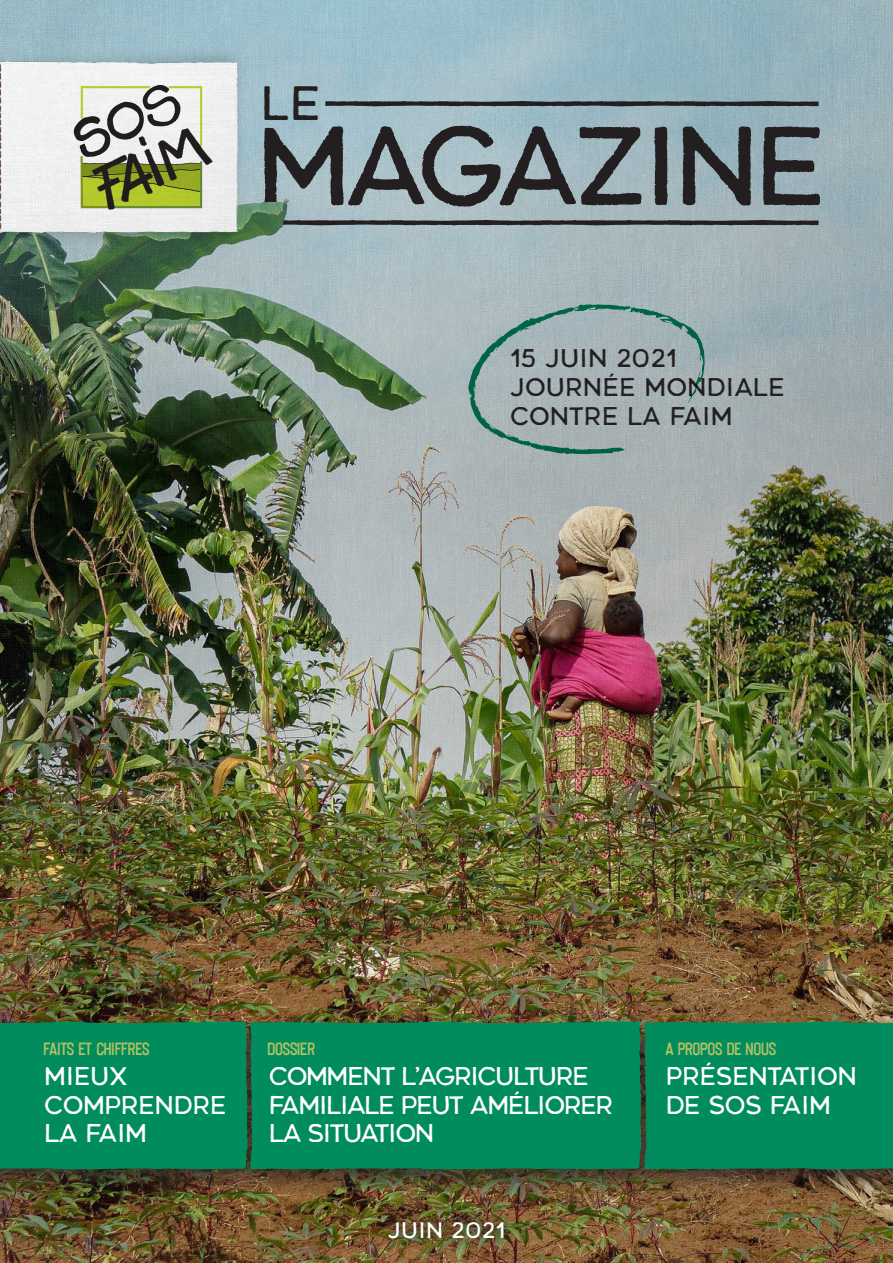
<style>
.page{position:relative;width:893px;height:1263px;background:#fff}
.page>*{position:absolute;margin:0;border:0;box-sizing:border-box;transform-origin:0 0}
.t1{font:105px "Renos Rough";letter-spacing:-.04em;color:#231f20}
.t2{font:45px "Renos Rough";color:#231f20}
.t3{font:24px/28.8px "Renos Rough";letter-spacing:-.04em;color:#fff}
.t4{font:24px/28.8px "Renos Rough";color:#fff}
.t5{font:23.85px/28.7px "Renos Rough";letter-spacing:.02em;color:#231f20}
.t6{font:21px "Renos Rough";letter-spacing:.03em;color:#fff}
.t7{font:18px "Imperfecta Rough";letter-spacing:-.015em;color:#b9c463}
</style>
<div class="page">
<img style="left:0;top:0;width:893px;height:1014px">
<img style="left:0;top:1198px;width:893px;height:65px">
<div style="left:376px;top:1209px;width:142px;height:42px;background:#231f20;opacity:.7"></div>
<img style="left:0;top:26px;width:273px;height:241px">
<svg style="left:74px;top:85px;width:139px;height:125px"></svg>
<div style="left:0;top:1014px;width:893px;height:184px;background:#231f20;opacity:.7"></div>
<div style="left:0;top:1022px;width:248px;height:147px;background:#018c5e"></div>
<div style="left:250px;top:1022px;width:391px;height:147px;background:#018c5e"></div>
<div style="left:644px;top:1022px;width:249px;height:147px;background:#018c5e"></div>
<svg style="left:325px;top:101px;width:494px;height:5px"></svg>
<svg style="left:290px;top:200px;width:529px;height:36px"></svg>
<img style="left:262px;top:200px;width:28px;height:36px">
<svg style="left:468px;top:304px;width:237px;height:151px"></svg>
<p class="t2" style="left:260px;top:75px;width:61px">LE</p>
<p class="t1" style="left:256px;top:101px;width:571px">MAGAZINE</p>
<p class="t5" style="left:510px;top:345px;width:168px">15 JUIN 2021</p>
<p class="t5" style="left:510px;top:373px;width:276px">JOURNÉE MONDIALE<br>CONTRE LA FAIM</p>
<p class="t7" style="left:44px;top:1038px;width:108px">FAITS ET CHIFFRES</p>
<p class="t7" style="left:268px;top:1038px;width:49px">DOSSIER</p>
<p class="t7" style="left:666px;top:1038px;width:112px">A PROPOS DE NOUS</p>
<p class="t4" style="left:44px;top:1062px;width:184px">MIEUX<br>COMPRENDRE</p>
<p class="t3" style="left:44px;top:1119px;width:104px">LA FAIM</p>
<p class="t3" style="left:269px;top:1062px;width:345px">COMMENT L’AGRICULTURE<br>FAMILIALE PEUT AMÉLIORER<br>LA SITUATION</p>
<p class="t4" style="left:666px;top:1062px;width:192px">PRÉSENTATION</p>
<p class="t4" style="left:666px;top:1091px;width:166px">DE SOS FAIM</p>
<p class="t6" style="left:388px;top:1217px;width:119px">JUIN 2021</p>
</div>
